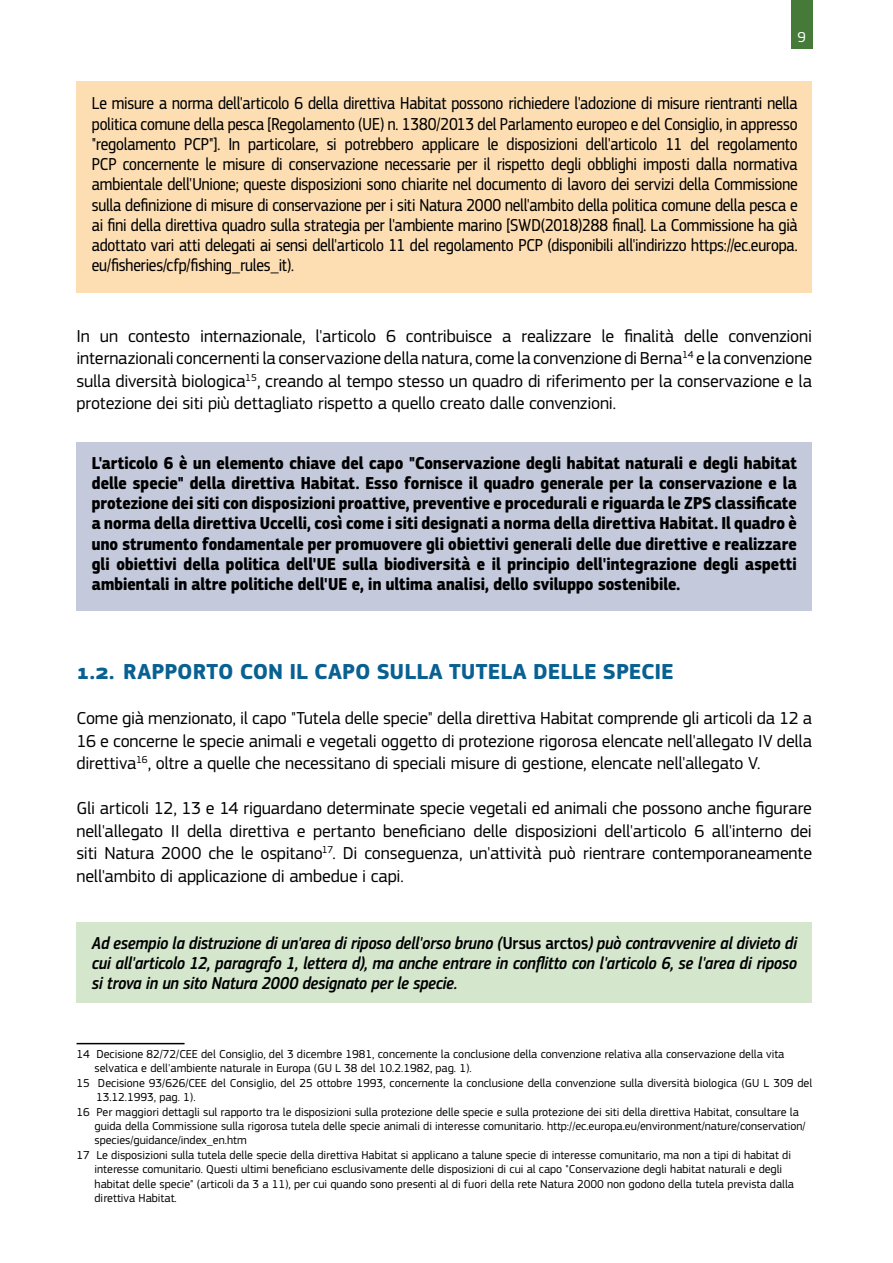
<style>
.page{position:relative;width:893px;height:1263px;background:#fff}
.page>*{position:absolute;margin:0;border:0;box-sizing:border-box;transform-origin:0 0}
.t1{font:700 22.5px "EC Square Sans Pro";letter-spacing:.005em;color:#086192}
.t2{font:18px/22.5px "EC Square Sans Pro";letter-spacing:-.01em;color:#000;text-align:justify}
.t3{font:18px/20.2px "EC Square Sans Cond Pro";letter-spacing:-.01em;color:#000;text-align:justify}
.t4{font:700 18px/20.2px "EC Square Sans Cond Pro";letter-spacing:.005em;color:#000;text-align:justify}
.t5{font:18px/20.2px "EC Square Sans Cond Pro Medium Itali";letter-spacing:-.005em;color:#000;text-align:justify}
.t6{font:15px "EC Square Sans Pro";color:#fff}
.t7{font:12px "EC Square Sans Pro";color:#000}
.s1{font-family:"EC Square Sans Cond Pro";font-weight:500}
</style>
<div class="page">
<div style="left:791px;top:0;width:21px;height:49px;background:#457a39"></div>
<hr style="left:77px;top:1043px;width:108px;height:1px;background:#000">
<div style="left:77px;top:81px;width:735px;height:211px;background:#fddeb3"></div>
<div style="left:77px;top:922px;width:735px;height:81px;background:#d4e7cd"></div>
<div style="left:77px;top:442px;width:735px;height:169px;background:#c4cadc"></div>
<p class="t6" style="left:797px;top:28px;width:10px">9</p>
<p class="t3" style="left:92px;top:94px;width:707px">Le misure a norma dell'articolo 6 della direttiva Habitat possono richiedere l'adozione di misure rientranti nella politica comune della pesca [Regolamento (UE) n. 1380/2013 del Parlamento europeo e del Consiglio, in appresso "regolamento PCP"]. In particolare, si potrebbero applicare le disposizioni dell'articolo 11 del regolamento PCP concernente le misure di conservazione necessarie per il rispetto degli obblighi imposti dalla normativa ambientale dell'Unione; queste disposizioni sono chiarite nel documento di lavoro dei servizi della Commissione sulla definizione di misure di conservazione per i siti Natura 2000 nell'ambito della politica comune della pesca e ai fini della direttiva quadro sulla strategia per l'ambiente marino [SWD(2018)288 final]. La Commissione ha già adottato vari atti delegati ai sensi dell'articolo 11 del regolamento PCP (disponibili all'indirizzo https://ec.europa. eu/fisheries/cfp/fishing_rules_it).</p>
<p class="t2" style="left:77px;top:325px;width:737px">In un contesto internazionale, l'articolo 6 contribuisce a realizzare le finalità delle convenzioni internazionali concernenti la conservazione della natura, come la convenzione di Berna<sup>14</sup> e la convenzione sulla diversità biologica<sup>15</sup>, creando al tempo stesso un quadro di riferimento per la conservazione e la protezione dei siti più dettagliato rispetto a quello creato dalle convenzioni.</p>
<p class="t4" style="left:92px;top:453px;width:706px">L'articolo 6 è un elemento chiave del capo "Conservazione degli habitat naturali e degli habitat delle specie" della direttiva Habitat. Esso fornisce il quadro generale per la conservazione e la protezione dei siti con disposizioni proattive, preventive e procedurali e riguarda le ZPS classificate a norma della direttiva Uccelli, così come i siti designati a norma della direttiva Habitat. Il quadro è uno strumento fondamentale per promuovere gli obiettivi generali delle due direttive e realizzare gli obiettivi della politica dell'UE sulla biodiversità e il principio dell'integrazione degli aspetti ambientali in altre politiche dell'UE e, in ultima analisi, dello sviluppo sostenibile.</p>
<h1 class="t1" style="left:77px;top:658px;width:599px">1.2. RAPPORTO CON IL CAPO SULLA TUTELA DELLE SPECIE</h1>
<p class="t2" style="left:77px;top:707px;width:737px">Come già menzionato, il capo "Tutela delle specie" della direttiva Habitat comprende gli articoli da 12 a 16 e concerne le specie animali e vegetali oggetto di protezione rigorosa elencate nell'allegato IV della direttiva<sup>16</sup>, oltre a quelle che necessitano di speciali misure di gestione, elencate nell'allegato V.</p>
<p class="t2" style="left:77px;top:797px;width:737px">Gli articoli 12, 13 e 14 riguardano determinate specie vegetali ed animali che possono anche figurare nell'allegato II della direttiva e pertanto beneficiano delle disposizioni dell'articolo 6 all'interno dei siti Natura 2000 che le ospitano<sup>17</sup>. Di conseguenza, un'attività può rientrare contemporaneamente nell'ambito di applicazione di ambedue i capi.</p>
<p class="t5" style="left:92px;top:933px;width:706px">Ad esempio la distruzione di un'area di riposo dell'orso bruno (<span class="s1">Ursus arctos</span>) può contravvenire al divieto di cui all'articolo 12, paragrafo 1, lettera d), ma anche entrare in conflitto con l'articolo 6, se l'area di riposo si trova in un sito Natura 2000 designato per le specie.</p>
<p class="t7" style="left:77px;top:1047px;width:709px">14 Decisione 82/72/CEE del Consiglio, del 3 dicembre 1981, concernente la conclusione della convenzione relativa alla conservazione della vita</p>
<p class="t7" style="left:95px;top:1061px;width:379px">selvatica e dell'ambiente naturale in Europa (GU L 38 del 10.2.1982, pag. 1).</p>
<p class="t7" style="left:77px;top:1076px;width:737px">15 Decisione 93/626/CEE del Consiglio, del 25 ottobre 1993, concernente la conclusione della convenzione sulla diversità biologica (GU L 309 del</p>
<p class="t7" style="left:96px;top:1090px;width:101px">13.12.1993, pag. 1).</p>
<p class="t7" style="left:77px;top:1105px;width:724px">16 Per maggiori dettagli sul rapporto tra le disposizioni sulla protezione delle specie e sulla protezione dei siti della direttiva Habitat, consultare la</p>
<p class="t7" style="left:95px;top:1119px;width:713px">guida della Commissione sulla rigorosa tutela delle specie animali di interesse comunitario. http://ec.europa.eu/environment/nature/conservation/</p>
<p class="t7" style="left:95px;top:1133px;width:154px">species/guidance/index_en.htm</p>
<p class="t7" style="left:77px;top:1148px;width:716px">17 Le disposizioni sulla tutela delle specie della direttiva Habitat si applicano a talune specie di interesse comunitario, ma non a tipi di habitat di</p>
<p class="t7" style="left:95px;top:1162px;width:689px">interesse comunitario. Questi ultimi beneficiano esclusivamente delle disposizioni di cui al capo "Conservazione degli habitat naturali e degli</p>
<p class="t7" style="left:95px;top:1177px;width:701px">habitat delle specie" (articoli da 3 a 11), per cui quando sono presenti al di fuori della rete Natura 2000 non godono della tutela prevista dalla</p>
<p class="t7" style="left:95px;top:1191px;width:84px">direttiva Habitat.</p>
</div>
